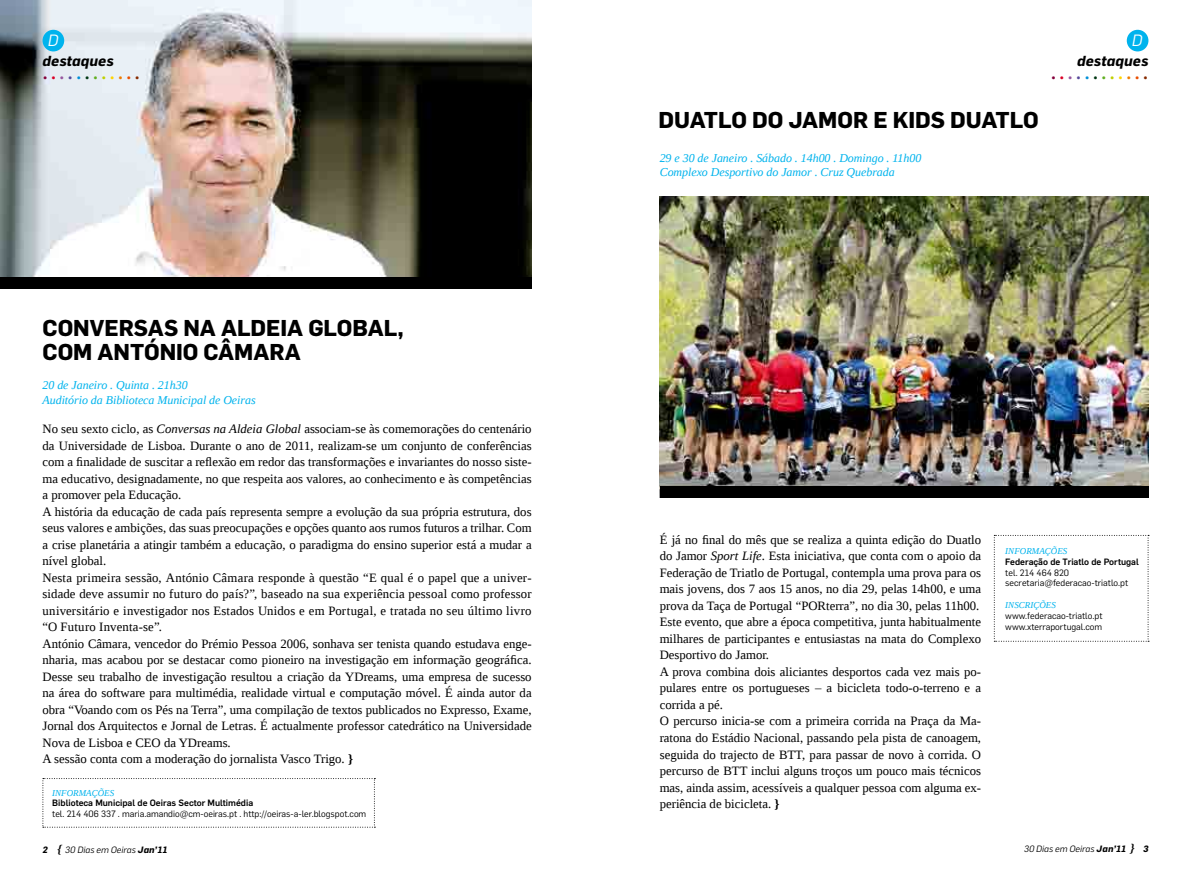
<style>
.page{position:relative;width:1191px;height:885px;background:#fff}
.page>*{position:absolute;margin:0;border:0;box-sizing:border-box;transform-origin:0 0}
.t1{font:700 22.5px/24px "Flama";color:#000}
.t2{font:italic 16.05px "Flama";color:#fff}
.t3{font:14.25px "Flama";color:#85003b}
.t4{font:italic 700 14.25px "Flama";letter-spacing:.01em;color:#000}
.t5{font:12.75px/16.5px "Liberation Serif";color:#000}
.t6{font:italic 12px/14.4px "Liberation Serif";letter-spacing:-.005em;color:#00b3ed}
.t7{font:9px/10.8px "Flama";color:#000}
.t8{font:500 9px "Flama";color:#000}
.t9{font:italic 9px "Flama";letter-spacing:.005em;color:#000}
.t10{font:italic 9px "Liberation Serif";color:#00b3ed}
.s1{color:#db0026}
.s2{color:#97579f}
.s3{color:#56499a}
.s4{color:#0090d8}
.s5{color:#003813}
.s6{color:#60af20}
.s7{color:#c0d000}
.s8{color:#ffd500}
.s9{color:#ef7d00}
.s10{color:#ea4f00}
.s11{color:#872a00}
.s12{font-style:italic}
.s13{font-weight:700}
.s14{font-family:"Liberation Serif";font-weight:700;font-size:12px}
</style>
<div class="page">
<img style="left:0;top:0;width:531px;height:277px">
<div style="left:43px;top:30px;width:21px;height:21px;background:#00b3ed;border-radius:50%"></div>
<div style="left:1126px;top:30px;width:22px;height:21px;background:#00b3ed;border-radius:50%"></div>
<svg style="left:43px;top:778px;width:332px;height:49px"></svg>
<img style="left:659px;top:197px;width:489px;height:289px">
<svg style="left:994px;top:535px;width:155px;height:106px"></svg>
<div style="left:0;top:277px;width:531px;height:11px;background:#000"></div>
<div style="left:659px;top:486px;width:489px;height:11px;background:#000"></div>
<p class="t2" style="left:48px;top:30px;width:12px">D</p>
<p class="t3" style="left:43px;top:68px;width:99px">•<span class="s1">•</span><span class="s2">•</span><span class="s3">•</span><span class="s4">•</span><span class="s5">•</span><span class="s6">•</span><span class="s7">•</span><span class="s8">•</span><span class="s9">•</span><span class="s10">•</span><span class="s11">•</span></p>
<p class="t4" style="left:43px;top:51px;width:73px">destaques</p>
<h1 class="t1" style="left:43px;top:314px;width:363px">CONVERSAS NA ALDEIA GLOBAL,<br>COM ANTÓNIO CÂMARA</h1>
<p class="t6" style="left:43px;top:378px;width:215px">20 de Janeiro . Quinta . 21h30<br>Auditório da Biblioteca Municipal de Oeiras</p>
<p class="t5" style="left:43px;top:420px;width:491px">No seu sexto ciclo, as <span class="s12">Conversas na Aldeia Global</span> associam-se às comemorações do centenário da Universidade de Lisboa. Durante o ano de 2011, realizam-se um conjunto de conferências com a finalidade de suscitar a reflexão em redor das transformações e invariantes do nosso siste&shy;ma educativo, designadamente, no que respeita aos valores, ao conhecimento e às competências a promover pela Educação.<br>A história da educação de cada país representa sempre a evolução da sua própria estrutura, dos seus valores e ambições, das suas preocupações e opções quanto aos rumos futuros a trilhar. Com a crise planetária a atingir também a educação, o paradigma do ensino superior está a mudar a nível global.<br>Nesta primeira sessão, António Câmara responde à questão “E qual é o papel que a univer&shy;sidade deve assumir no futuro do país?”, baseado na sua experiência pessoal como professor universitário e investigador nos Estados Unidos e em Portugal, e tratada no seu último livro “O Futuro Inventa-se”.<br>António Câmara, vencedor do Prémio Pessoa 2006, sonhava ser tenista quando estudava enge&shy;nharia, mas acabou por se destacar como pioneiro na investigação em informação geográfica.<br>Desse seu trabalho de investigação resultou a criação da YDreams, uma empresa de sucesso na área do software para multimédia, realidade virtual e computação móvel. É ainda autor da obra “Voando com os Pés na Terra”, uma compilação de textos publicados no Expresso, Exame, Jornal dos Arquitectos e Jornal de Letras. É actualmente professor catedrático na Universidade Nova de Lisboa e CEO da YDreams.<br>A sessão conta com a moderação do jornalista Vasco Trigo. <span class="s13">}</span></p>
<p class="t10" style="left:52px;top:786px;width:63px">INFORMAÇÕES</p>
<p class="t8" style="left:52px;top:796px;width:202px">Biblioteca Municipal de Oeiras Sector Multimédia</p>
<p class="t7" style="left:52px;top:807px;width:316px">tel. 214 406 337 . maria.amandio@cm-oeiras.pt . http://oeiras-a-ler.blogspot.com</p>
<h1 class="t1" style="left:658px;top:107px;width:381px">DUATLO DO JAMOR E KIDS DUATLO</h1>
<p class="t6" style="left:659px;top:150px;width:263px">29 e 30 de Janeiro . Sábado . 14h00 . Domingo . 11h00<br>Complexo Desportivo do Jamor . Cruz Quebrada</p>
<p class="t2" style="left:1131px;top:30px;width:12px">D</p>
<p class="t3" style="left:1050px;top:68px;width:99px">•<span class="s1">•</span><span class="s2">•</span><span class="s3">•</span><span class="s4">•</span><span class="s5">•</span><span class="s6">•</span><span class="s7">•</span><span class="s8">•</span><span class="s9">•</span><span class="s10">•</span><span class="s11">•</span></p>
<p class="t4" style="left:1077px;top:51px;width:73px">destaques</p>
<p class="t5" style="left:659px;top:531px;width:323px">É já no final do mês que se realiza a quinta edição do Duatlo do Jamor <span class="s12">Sport Life</span>. Esta iniciativa, que conta com o apoio da Federação de Triatlo de Portugal, contempla uma prova para os mais jovens, dos 7 aos 15 anos, no dia 29, pelas 14h00, e uma prova da Taça de Portugal “PORterra”, no dia 30, pelas 11h00.<br>Este evento, que abre a época competitiva, junta habitualmente milhares de participantes e entusiastas na mata do Complexo Desportivo do Jamor.<br>A prova combina dois aliciantes desportos cada vez mais po&shy;pulares entre os portugueses – a bicicleta todo-o-terreno e a corrida a pé.<br>O percurso inicia-se com a primeira corrida na Praça da Ma&shy;ratona do Estádio Nacional, passando pela pista de canoagem, seguida do trajecto de BTT, para passar de novo à corrida. O percurso de BTT inclui alguns troços um pouco mais técnicos mas, ainda assim, acessíveis a qualquer pessoa com alguma ex&shy;periência de bicicleta. <span class="s13">}</span></p>
<p class="t10" style="left:1005px;top:545px;width:63px">INFORMAÇÕES</p>
<p class="t8" style="left:1005px;top:555px;width:135px">Federação de Triatlo de Portugal</p>
<p class="t7" style="left:1005px;top:566px;width:124px">tel. 214 464 820 secretaria@federacao-triatlo.pt</p>
<p class="t10" style="left:1005px;top:599px;width:52px">INSCRIÇÕES</p>
<p class="t7" style="left:1005px;top:609px;width:99px">www.federacao-triatlo.pt www.xterraportugal.com</p>
<p class="t9" style="left:43px;top:843px;width:126px"><span class="s13">2</span> <span class="s14">{</span> 30 Dias em Oeiras <span class="s13">Jan’11</span></p>
<p class="t9" style="left:1024px;top:842px;width:126px">30 Dias em Oeiras <span class="s13">Jan’11</span> <span class="s14">}</span> <span class="s13">3</span></p>
</div>
